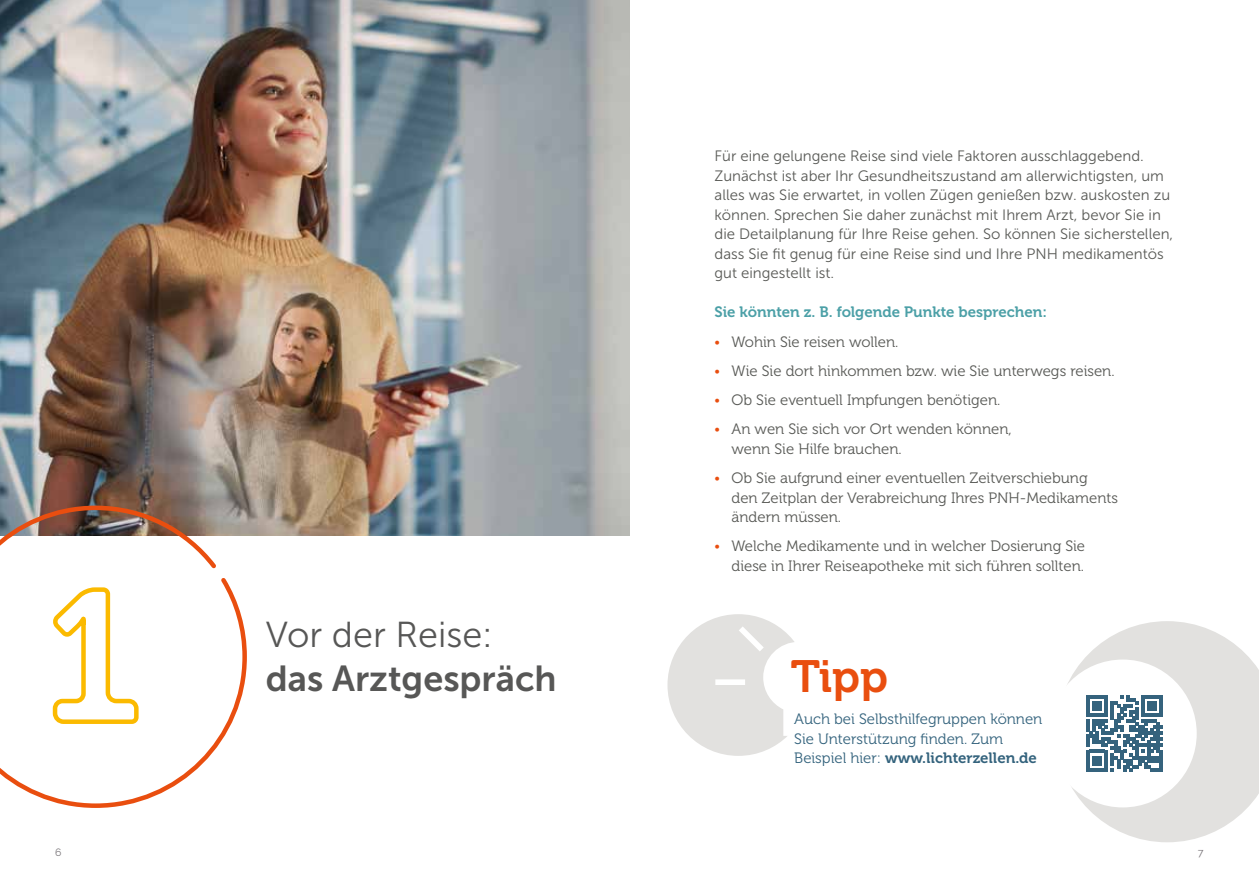
<style>
.page{position:relative;width:1259px;height:893px;background:#fff}
.page>*{position:absolute;margin:0;border:0;box-sizing:border-box;transform-origin:0 0}
.t1{font:45px "Museo 700";color:#e94e0f}
.t2{font:36px "Museo Sans 700";color:#575756}
.t3{font:36px "Museo Sans 300";color:#575756}
.t4{font:15px/19.5px "Museo Sans 300";color:#585955}
.t5{font:15px/19.5px "Museo 300";color:#585955}
.t6{font:15px/19.5px "Museo 300";color:#34637d}
.t7{font:15px "Museo 700";color:#4ca0a7}
.t8{font:15px "Museo 700";color:#34637d}
.t9{font:10.5px "Raleway";color:#777377}
.s1{font-family:"Museo 100";font-style:italic;color:#e94e0f}
.s2{font-family:"Museo 300"}
</style>
<div class="page">
<img style="left:0;top:0;width:629px;height:536px">
<svg style="left:0;top:503px;width:249px;height:305px"></svg>
<svg style="left:1067px;top:621px;width:192px;height:221px"></svg>
<div style="left:667px;top:614px;width:142px;height:142px;background:#e2e1df;border-radius:50%"></div>
<div style="left:715px;top:679px;width:30px;height:6px;background:#fff"></div>
<svg style="left:733px;top:620px;width:76px;height:121px"></svg>
<h2 class="t3" style="left:266px;top:616px;width:228px">Vor der Reise:</h2>
<h2 class="t2" style="left:266px;top:658px;width:292px">das Arztgespräch</h2>
<p class="t4" style="left:714px;top:146px;width:460px">Für eine gelungene Reise sind viele Faktoren ausschlaggebend.<br>Zunächst ist aber Ihr Gesundheitszustand am allerwichtigsten, um alles was Sie erwartet, in vollen Zügen genießen bzw. auskosten zu können. Sprechen Sie daher zunächst mit Ihrem Arzt, bevor Sie in die Detailplanung für Ihre Reise gehen. So können Sie sicherstellen, dass Sie fit genug für eine Reise sind und Ihre PNH medikamentös gut eingestellt ist.</p>
<p class="t7" style="left:714px;top:304px;width:334px">Sie könnten z. B. folgende Punkte besprechen:</p>
<p class="t5" style="left:714px;top:332px;width:185px"><span class="s1">•</span> Wohin Sie reisen wollen.</p>
<p class="t5" style="left:714px;top:361px;width:401px"><span class="s1">•</span> Wie Sie dort hinkommen bzw. wie Sie unterwegs reisen.</p>
<p class="t5" style="left:714px;top:390px;width:287px"><span class="s1">•</span> Ob Sie eventuell Impfungen benötigen.</p>
<p class="t5" style="left:731px;top:420px;width:282px;text-indent:-17px"><span class="s1">•</span> An wen Sie sich vor Ort wenden können, wenn Sie Hilfe brauchen.</p>
<p class="t5" style="left:731px;top:468px;width:388px;text-indent:-17px"><span class="s1">•</span> Ob Sie aufgrund einer eventuellen Zeitverschiebung<br>den Zeitplan der Verabreichung Ihres PNH-Medikaments ändern müssen.</p>
<p class="t5" style="left:714px;top:537px;width:372px;text-align:right"><span class="s1">•</span> Welche Medikamente und in welcher Dosierung Sie diese in Ihrer Reiseapotheke mit sich führen sollten.</p>
<h1 class="t1" style="left:790px;top:651px;width:99px">Tipp</h1>
<p class="t6" style="left:794px;top:710px;width:250px">Auch bei Selbsthilfegruppen können<br>Sie Unterstützung finden. Zum</p>
<p class="t8" style="left:794px;top:750px;width:244px"><span class="s2">Beispiel hier:</span> www.lichterzellen.de</p>
<p class="t9" style="left:55px;top:846px;width:8px">6</p>
<p class="t9" style="left:1198px;top:846px;width:7px">7</p>
</div>
